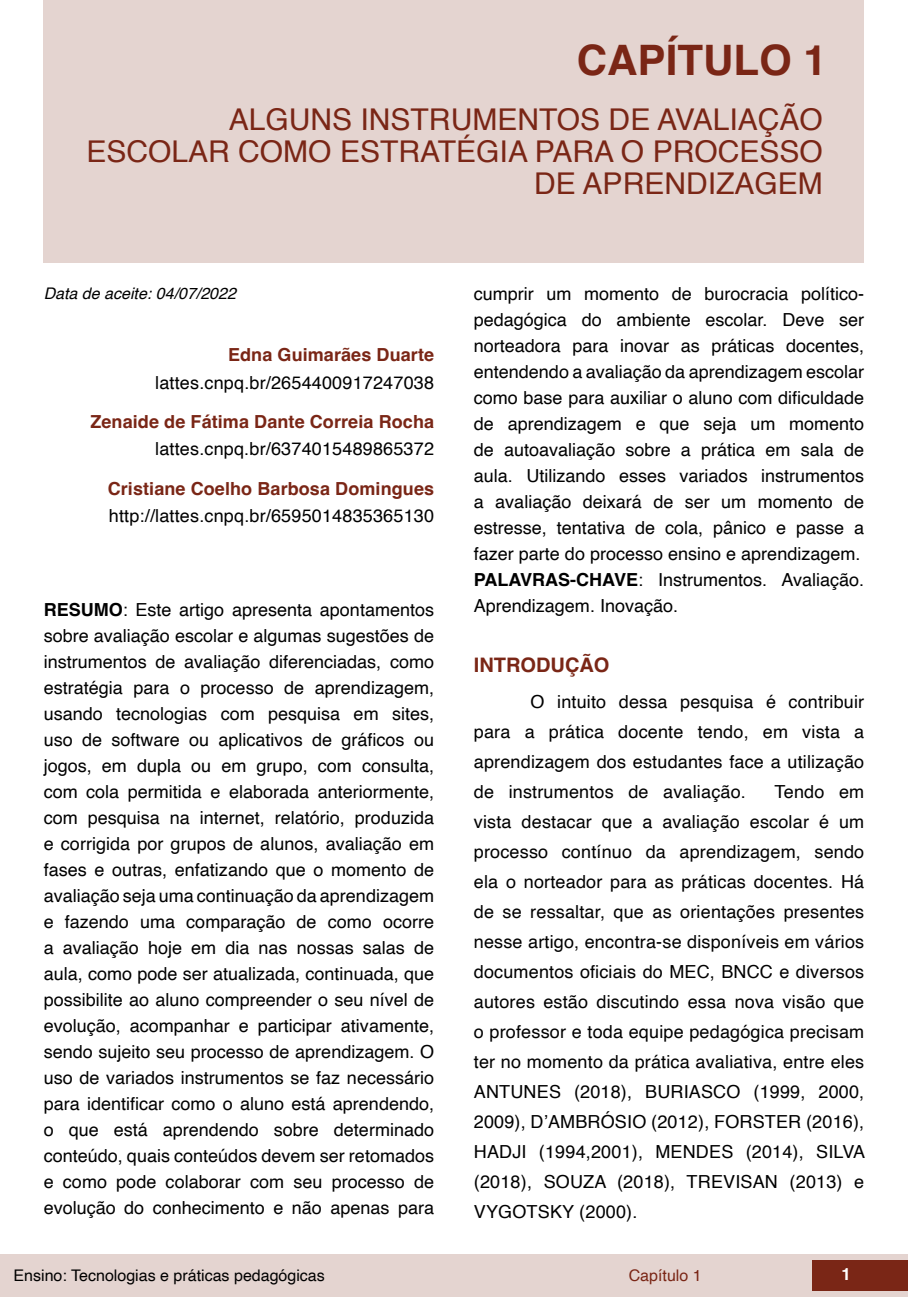
<style>
.page{position:relative;width:908px;height:1304px;background:#fff}
.page>*{position:absolute;margin:0;border:0;box-sizing:border-box;transform-origin:0 0}
.t1{font:700 42px "Helvetica";color:#7a2616}
.t2{font:30px/32px "Helvetica";color:#7a2616;text-align:right}
.t3{font:700 20px "Helvetica";color:#7a2616}
.t4{font:18px/26px "Helvetica";color:#000;text-align:justify}
.t5{font:700 18px "Helvetica";letter-spacing:.005em;color:#7a2616}
.t6{font:700 16.8px "Helvetica";color:#fff}
.t7{font:16px "Helvetica";color:#000}
.t8{font:italic 16px "Helvetica";color:#000}
.t9{font:16px "Helvetica";color:#7a2616}
.s1{font-weight:700}
</style>
<div class="page">
<div style="left:0;top:1254px;width:906px;height:43px;background:#e4d4d0"></div>
<div style="left:812px;top:1261px;width:95px;height:30px;background:#7a2616"></div>
<div style="left:44px;top:0;width:819px;height:263px;background:#e4d4d0"></div>
<h1 class="t1" style="left:576px;top:35px;width:251px">CAPÍTULO 1</h1>
<h2 class="t2" style="left:86px;top:104px;width:737px">ALGUNS INSTRUMENTOS DE AVALIAÇÃO<br>ESCOLAR COMO ESTRATÉGIA PARA O PROCESSO<br>DE APRENDIZAGEM</h2>
<p class="t8" style="left:44px;top:280px;width:194px">Data de aceite: 04/07/2022</p>
<p class="t5" style="left:228px;top:344px;width:207px">Edna Guimarães Duarte</p>
<p class="t4" style="left:155px;top:370px;width:280px">lattes.cnpq.br/2654400917247038</p>
<p class="t5" style="left:90px;top:411px;width:345px">Zenaide de Fátima Dante Correia Rocha</p>
<p class="t4" style="left:155px;top:437px;width:280px">lattes.cnpq.br/6374015489865372</p>
<p class="t5" style="left:108px;top:477px;width:328px">Cristiane Coelho Barbosa Domingues</p>
<p class="t4" style="left:109px;top:503px;width:326px">http://lattes.cnpq.br/6595014835365130</p>
<p class="t4" style="left:44px;top:597px;width:392px"><span class="s1">RESUMO</span>: Este artigo apresenta apontamentos sobre avaliação escolar e algumas sugestões de instrumentos de avaliação diferenciadas, como estratégia para o processo de aprendizagem, usando tecnologias com pesquisa em sites, uso de software ou aplicativos de gráficos ou jogos, em dupla ou em grupo, com consulta, com cola permitida e elaborada anteriormente, com pesquisa na internet, relatório, produzida e corrigida por grupos de alunos, avaliação em fases e outras, enfatizando que o momento de avaliação seja uma continuação da aprendizagem e fazendo uma comparação de como ocorre a avaliação hoje em dia nas nossas salas de aula, como pode ser atualizada, continuada, que possibilite ao aluno compreender o seu nível de evolução, acompanhar e participar ativamente, sendo sujeito seu processo de aprendizagem. O uso de variados instrumentos se faz necessário para identificar como o aluno está aprendendo, o que está aprendendo sobre determinado conteúdo, quais conteúdos devem ser retomados e como pode colaborar com seu processo de evolução do conhecimento e não apenas para</p>
<p class="t4" style="left:473px;top:281px;width:392px;text-align:left">cumprir um momento de burocracia político&shy;pedagógica do ambiente escolar. Deve ser norteadora para inovar as práticas docentes, entendendo a avaliação da aprendizagem escolar como base para auxiliar o aluno com dificuldade de aprendizagem e que seja um momento de autoavaliação sobre a prática em sala de aula. Utilizando esses variados instrumentos a avaliação deixará de ser um momento de estresse, tentativa de cola, pânico e passe a fazer parte do processo ensino e aprendizagem.<br><span class="s1">PALAVRAS-CHAVE</span>: Instrumentos. Avaliação.<br>Aprendizagem. Inovação.</p>
<p class="t3" style="left:473px;top:653px;width:137px">INTRODUÇÃO</p>
<p class="t4" style="left:473px;top:687px;width:392px;line-height:30px;text-indent:57px">O intuito dessa pesquisa é contribuir para a prática docente tendo, em vista a aprendizagem dos estudantes face a utilização de instrumentos de avaliação.</p>
<p class="t4" style="left:473px;top:777px;width:393px;line-height:30px;text-indent:300px">Tendo em vista destacar que a avaliação escolar é um processo contínuo da aprendizagem, sendo ela o norteador para as práticas docentes. Há de se ressaltar, que as orientações presentes nesse artigo, encontra-se disponíveis em vários documentos oficiais do MEC, BNCC e diversos autores estão discutindo essa nova visão que o professor e toda equipe pedagógica precisam ter no momento da prática avaliativa, entre eles ANTUNES (2018), BURIASCO (1999, 2000, 2009), D’AMBRÓSIO (2012), FORSTER (2016), HADJI (1994,2001), MENDES (2014), SILVA (2018), SOUZA (2018), TREVISAN (2013) e VYGOTSKY (2000).</p>
<p class="t7" style="left:14px;top:1263px;width:312px">Ensino: Tecnologias e práticas pedagógicas</p>
<p class="t9" style="left:628px;top:1263px;width:74px">Capítulo 1</p>
<p class="t6" style="left:841px;top:1264px;width:11px">1</p>
</div>
